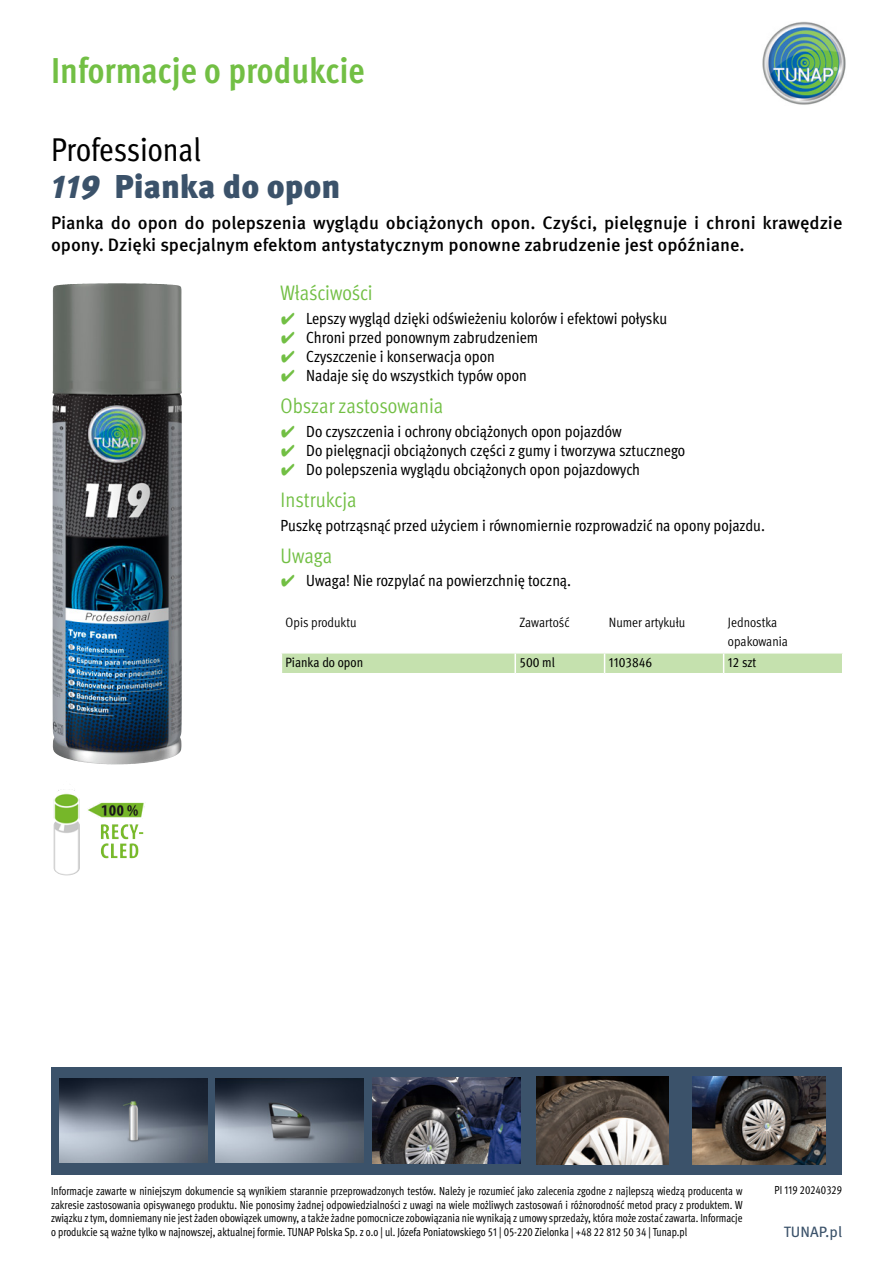
<style>
.page{position:relative;width:893px;height:1263px;background:#fff}
.page>*{position:absolute;margin:0;border:0;box-sizing:border-box;transform-origin:0 0}
.t1{font:700 condensed 36px "Meta Pro";letter-spacing:-.005em;color:#72bf44}
.t2{font:900 33px "Meta Pro";color:#3b526a}
.t3{font:condensed 33px "Meta Pro";letter-spacing:-.005em;color:#000}
.t4{font:condensed 21px "Meta Pro";letter-spacing:-.005em;color:#72bf44}
.t5{font:500 18px/21.6px "Meta Pro";color:#000}
.t6{font:condensed 16.2px "Meta Pro";color:#000}
.t7{font:15px "Meta Pro";color:#3b526a}
.t8{font:condensed 13.5px/19.2px "Meta Pro";color:#000}
.t9{font:condensed 13.5px "Meta Pro";color:#000}
.t10{font:condensed 11.7px/13.5px "Meta Pro";color:#000;text-align:justify;scale:.92 1}
.s1{font-style:italic}
.s2{font-family:"Wuerth Global";font-stretch:normal;color:#72bf44}
</style>
<div class="page">
<img style="left:762px;top:21px;width:84px;height:84px">
<div style="left:51px;top:1068px;width:790px;height:107px;background:#3b526a"></div>
<img style="left:59px;top:1079px;width:148px;height:83px">
<img style="left:216px;top:1079px;width:148px;height:83px">
<img style="left:372px;top:1078px;width:148px;height:85px">
<img style="left:536px;top:1076px;width:133px;height:89px">
<img style="left:693px;top:1076px;width:132px;height:89px">
<img style="left:52px;top:283px;width:121px;height:481px">
<svg style="left:281px;top:653px;width:562px;height:21px;background:#c9e3b4"></svg>
<hr style="left:724px;top:673px;width:119px;height:1px;background:#fff">
<img style="left:55px;top:790px;width:23px;height:9px">
<h1 class="t1" style="left:51px;top:43px;width:315px">Informacje o produkcie</h1>
<h2 class="t3" style="left:51px;top:125px;width:151px">Professional</h2>
<h2 class="t2" style="left:51px;top:161px;width:291px"><span class="s1">119</span> Pianka do opon</h2>
<h3 class="t5" style="left:51px;top:211px;width:793px">Pianka do opon do polepszenia wyglądu obciążonych opon. Czyści, pielęgnuje i chroni krawędzie opony. Dzięki specjalnym efektom antystatycznym ponowne zabrudzenie jest opóźniane.</h3>
<h3 class="t4" style="left:281px;top:278px;width:94px">Właściwości</h3>
<h3 class="t6" style="left:281px;top:306px;width:388px"><span class="s2">✔</span> Lepszy wygląd dzięki odświeżeniu kolorów i efektowi połysku</h3>
<h3 class="t6" style="left:281px;top:325px;width:259px"><span class="s2">✔</span> Chroni przed ponownym zabrudzeniem</h3>
<h3 class="t6" style="left:281px;top:344px;width:216px"><span class="s2">✔</span> Czyszczenie i konserwacja opon</h3>
<h3 class="t6" style="left:281px;top:363px;width:248px"><span class="s2">✔</span> Nadaje się do wszystkich typów opon</h3>
<h3 class="t4" style="left:281px;top:391px;width:164px">Obszar zastosowania</h3>
<h3 class="t6" style="left:281px;top:419px;width:342px"><span class="s2">✔</span> Do czyszczenia i ochrony obciążonych opon pojazdów</h3>
<h3 class="t6" style="left:281px;top:438px;width:406px"><span class="s2">✔</span> Do pielęgnacji obciążonych części z gumy i tworzywa sztucznego</h3>
<h3 class="t6" style="left:281px;top:457px;width:361px"><span class="s2">✔</span> Do polepszenia wyglądu obciążonych opon pojazdowych</h3>
<h3 class="t4" style="left:281px;top:485px;width:77px">Instrukcja</h3>
<h3 class="t6" style="left:281px;top:513px;width:486px">Puszkę potrząsnąć przed użyciem i równomiernie rozprowadzić na opony pojazdu.</h3>
<h3 class="t4" style="left:281px;top:540px;width:53px">Uwaga</h3>
<h3 class="t6" style="left:281px;top:569px;width:292px"><span class="s2">✔</span> Uwaga! Nie rozpylać na powierzchnię toczną.</h3>
<p class="t8" style="left:286px;top:612px;width:72px">Opis produktu</p>
<p class="t8" style="left:519px;top:612px;width:52px">Zawartość</p>
<p class="t8" style="left:609px;top:612px;width:78px">Numer artykułu</p>
<p class="t8" style="left:728px;top:612px;width:62px">Jednostka opakowania</p>
<p class="t9" style="left:286px;top:652px;width:79px">Pianka do opon</p>
<p class="t9" style="left:519px;top:652px;width:37px">500 ml</p>
<p class="t9" style="left:609px;top:652px;width:45px">1103846</p>
<p class="t9" style="left:728px;top:652px;width:30px">12 szt</p>
<p class="t10" style="left:51px;top:1184px;width:753px">Informacje zawarte w niniejszym dokumencie są wynikiem starannie przeprowadzonych testów. Należy je rozumieć jako zalecenia zgodne z najlepszą wiedzą producenta w zakresie zastosowania opisywanego produktu. Nie ponosimy żadnej odpowiedzialności z uwagi na wiele możliwych zastosowań i różnorodność metod pracy z produktem. W związku z tym, domniemany nie jest żaden obowiązek umowny, a także żadne pomocnicze zobowiązania nie wynikają z umowy sprzedaży, która może zostać zawarta. Informacje o produkcie są ważne tylko w najnowszej, aktualnej formie. TUNAP Polska Sp. z o.o | ul. Józefa Poniatowskiego 51 | 05-220 Zielonka | +48 22 812 50 34 | Tunap.pl</p>
<p class="t10" style="left:775px;top:1182px;width:75px">PI 119 20240329</p>
<p class="t7" style="left:784px;top:1220px;width:60px">TUNAP.pl</p>
</div>
